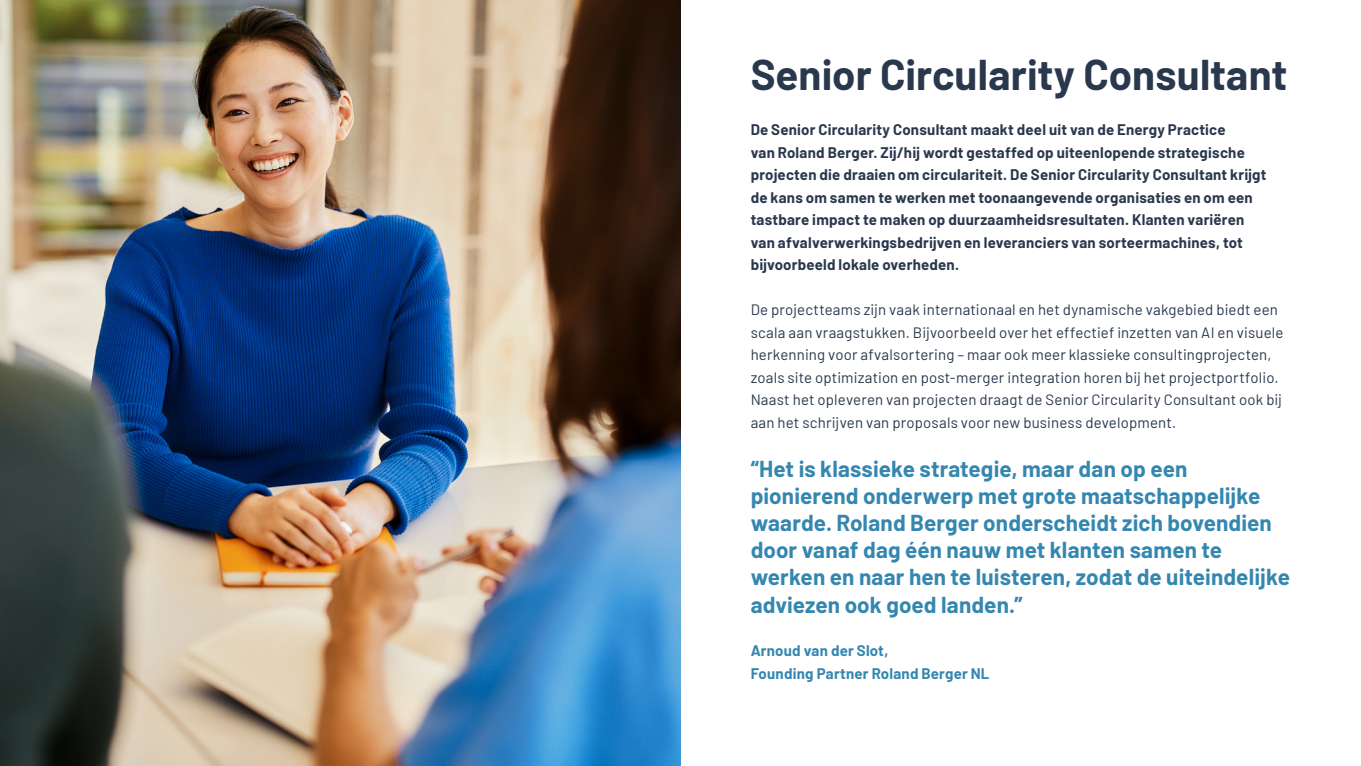
<style>
.page{position:relative;width:1361px;height:766px;background:#fff}
.page>*{position:absolute;margin:0;border:0;box-sizing:border-box;transform-origin:0 0}
.t1{font:700 42px "Barlow";color:#2a384e}
.Rechts_uitlijnen{font:700 22.5px/27px "Barlow";letter-spacing:.005em;color:#3587b0}
.t2{font:700 15px/22.5px "Barlow";letter-spacing:.015em;color:#2a384e}
.t3{font:15px/22.5px "Barlow";letter-spacing:.01em;color:#2a384e}
.Rechts_uitlijnen-2{font:700 15px "Barlow";letter-spacing:.015em;color:#3587b0}
</style>
<div class="page">
<img style="left:0;top:0;width:680px;height:765px">
<p class="t1" style="left:750px;top:44px;width:538px">Senior Circularity Consultant</p>
<p class="t2" style="left:750px;top:117px;width:517px">De Senior Circularity Consultant maakt deel uit van de Energy Practice<br>van Roland Berger. Zij/hij wordt gestaffed op uiteenlopende strategische projecten die draaien om circulariteit. De Senior Circularity Consultant krijgt de kans om samen te werken met toonaangevende organisaties en om een tastbare impact te maken op duurzaamheidsresultaten. Klanten variëren van afvalverwerkingsbedrijven en leveranciers van sorteermachines, tot bijvoorbeeld lokale overheden.</p>
<p class="t3" style="left:750px;top:297px;width:534px">De projectteams zijn vaak internationaal en het dynamische vakgebied biedt een scala aan vraagstukken. Bijvoorbeeld over het effectief inzetten van AI en visuele herkenning voor afvalsortering – maar ook meer klassieke consultingprojecten, zoals site optimization en post-merger integration horen bij het projectportfolio.<br>Naast het opleveren van projecten draagt de Senior Circularity Consultant ook bij aan het schrijven van proposals voor new business development.</p>
<p class="Rechts_uitlijnen" style="left:750px;top:454px;width:541px">“Het is klassieke strategie, maar dan op een pionierend onderwerp met grote maatschappelijke waarde. Roland Berger onderscheidt zich bovendien door vanaf dag één nauw met klanten samen te werken en naar hen te luisteren, zodat de uiteindelijke adviezen ook goed landen.”</p>
<p class="Rechts_uitlijnen-2" style="left:750px;top:639px;width:139px">Arnoud van der Slot,</p>
<p class="Rechts_uitlijnen-2" style="left:750px;top:661px;width:240px">Founding Partner Roland Berger NL</p>
</div>
